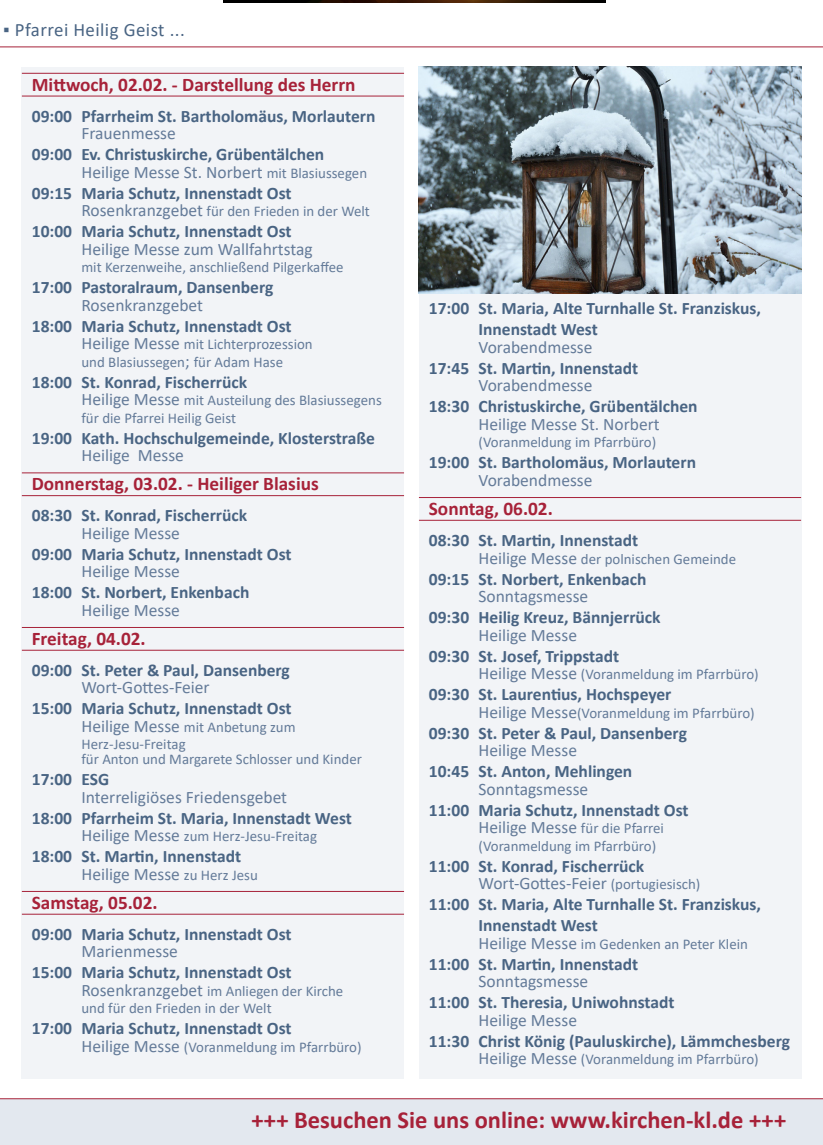
<style>
.page{position:relative;width:823px;height:1145px;background:#fff}
.page>*{position:absolute;margin:0;border:0;box-sizing:border-box;transform-origin:0 0}
.t1{font:700 24.5px "Calibri";color:#a72239}
.TagDatum{font:700 19.25px "Calibri";color:#a72239}
.t2{font:18.9px "Calibri";letter-spacing:.02em;color:#496483}
.Uhrzeit_Kirche{font:700 17.5px/21px "Calibri";color:#496483}
.Messe{font:17.5px "Calibri";color:#647b99}
.Messe-2{font:14.88px/17.5px "Calibri";color:#647b99}
.Zusatztext{font:14.88px "Calibri";color:#647b99}
.s1{font-size:14.88px}
.s2{font-size:17.5px}
</style>
<div class="page">
<div style="left:0;top:1099px;width:823px;height:46px;background:#e3e8ef"></div>
<hr style="left:0;top:1098px;width:823px;height:1px;background:#a72239">
<hr style="left:0;top:47px;width:823px;height:1px;background:#a72239">
<div style="left:22px;top:67px;width:382px;height:1012px;background:#f2f4f7"></div>
<div style="left:419px;top:67px;width:382px;height:1011px;background:#f2f4f7"></div>
<hr style="left:22px;top:73px;width:382px;height:1px;background:#a72239">
<hr style="left:22px;top:96px;width:382px;height:1px;background:#a72239">
<hr style="left:22px;top:473px;width:382px;height:1px;background:#a72239">
<hr style="left:22px;top:495px;width:382px;height:1px;background:#a72239">
<hr style="left:22px;top:627px;width:382px;height:1px;background:#a72239">
<hr style="left:22px;top:650px;width:382px;height:1px;background:#a72239">
<hr style="left:22px;top:891px;width:382px;height:1px;background:#a72239">
<hr style="left:22px;top:914px;width:382px;height:1px;background:#a72239">
<hr style="left:419px;top:497px;width:382px;height:1px;background:#a72239">
<hr style="left:419px;top:520px;width:382px;height:1px;background:#a72239">
<img style="left:224px;top:0;width:382px;height:2px">
<img style="left:419px;top:67px;width:382px;height:226px">
<p class="t2" style="left:3px;top:17px;width:183px">▪ Pfarrei Heilig Geist ...</p>
<p class="TagDatum" style="left:32px;top:71px;width:325px">Mittwoch, 02.02. - Darstellung des Herrn</p>
<p class="Uhrzeit_Kirche" style="left:32px;top:105px;width:345px">09:00 Pfarrheim St. Bartholomäus, Morlautern</p>
<p class="Messe" style="left:81px;top:121px;width:96px">Frauenmesse</p>
<p class="Uhrzeit_Kirche" style="left:32px;top:144px;width:294px">09:00 Ev. Christuskirche, Grübentälchen</p>
<p class="Messe" style="left:81px;top:160px;width:287px">Heilige Messe St. Norbert <span class="s1">mit Blasiussegen</span></p>
<p class="Uhrzeit_Kirche" style="left:32px;top:182px;width:261px">09:15 Maria Schutz, Innenstadt Ost</p>
<p class="Messe-2" style="left:81px;top:202px;width:290px"><span class="s2">Rosenkranzgebet</span> für den Frieden in der Welt</p>
<p class="Uhrzeit_Kirche" style="left:32px;top:221px;width:261px">10:00 Maria Schutz, Innenstadt Ost</p>
<p class="Messe" style="left:81px;top:237px;width:233px">Heilige Messe zum Wallfahrtstag</p>
<p class="Messe-2" style="left:81px;top:258px;width:263px">mit Kerzenweihe, anschließend Pilgerkaffee</p>
<p class="Uhrzeit_Kirche" style="left:32px;top:277px;width:243px">17:00 Pastoralraum, Dansenberg</p>
<p class="Messe" style="left:81px;top:293px;width:123px">Rosenkranzgebet</p>
<p class="Uhrzeit_Kirche" style="left:32px;top:315px;width:261px">18:00 Maria Schutz, Innenstadt Ost</p>
<p class="Messe-2" style="left:81px;top:335px;width:233px"><span class="s2">Heilige Messe</span> mit Lichterprozession</p>
<p class="Messe-2" style="left:81px;top:353px;width:203px">und Blasiussegen<span class="s2">;</span> für Adam Hase</p>
<p class="Uhrzeit_Kirche" style="left:32px;top:371px;width:217px">18:00 St. Konrad, Fischerrück</p>
<p class="Messe-2" style="left:81px;top:391px;width:302px"><span class="s2">Heilige Messe</span> mit Austeilung des Blasiussegens für die Pfarrei Heilig Geist</p>
<p class="Uhrzeit_Kirche" style="left:32px;top:427px;width:344px">19:00 Kath. Hochschulgemeinde, Klosterstraße</p>
<p class="Messe" style="left:81px;top:443px;width:104px">Heilige Messe</p>
<p class="TagDatum" style="left:32px;top:470px;width:288px">Donnerstag, 03.02. - Heiliger Blasius</p>
<p class="Uhrzeit_Kirche" style="left:32px;top:505px;width:217px">08:30 St. Konrad, Fischerrück</p>
<p class="Messe" style="left:81px;top:521px;width:100px">Heilige Messe</p>
<p class="Uhrzeit_Kirche" style="left:32px;top:543px;width:261px">09:00 Maria Schutz, Innenstadt Ost</p>
<p class="Messe" style="left:81px;top:559px;width:100px">Heilige Messe</p>
<p class="Uhrzeit_Kirche" style="left:32px;top:582px;width:219px">18:00 St. Norbert, Enkenbach</p>
<p class="Messe" style="left:81px;top:598px;width:100px">Heilige Messe</p>
<p class="TagDatum" style="left:32px;top:625px;width:115px">Freitag, 04.02.</p>
<p class="Uhrzeit_Kirche" style="left:32px;top:659px;width:259px">09:00 St. Peter &amp; Paul, Dansenberg</p>
<p class="Messe" style="left:81px;top:676px;width:130px">Wort-Gottes-Feier</p>
<p class="Uhrzeit_Kirche" style="left:32px;top:698px;width:261px">15:00 Maria Schutz, Innenstadt Ost</p>
<p class="Messe-2" style="left:81px;top:718px;width:216px"><span class="s2">Heilige Messe</span> mit Anbetung zum</p>
<p class="Messe-2" style="left:81px;top:735px;width:106px">Herz-Jesu-Freitag</p>
<p class="Zusatztext" style="left:81px;top:749px;width:282px">für Anton und Margarete Schlosser und Kinder</p>
<p class="Uhrzeit_Kirche" style="left:32px;top:769px;width:79px">17:00 ESG</p>
<p class="Messe" style="left:81px;top:785px;width:207px">Interreligiöses Friedensgebet</p>
<p class="Uhrzeit_Kirche" style="left:32px;top:807px;width:321px">18:00 Pfarrheim St. Maria, Innenstadt West</p>
<p class="Messe-2" style="left:81px;top:827px;width:237px"><span class="s2">Heilige Messe</span> zum Herz-Jesu-Freitag</p>
<p class="Uhrzeit_Kirche" style="left:32px;top:846px;width:211px">18:00 St. Martin, Innenstadt</p>
<p class="Messe" style="left:81px;top:862px;width:178px">Heilige Messe <span class="s1">zu Herz Jesu</span></p>
<p class="TagDatum" style="left:32px;top:889px;width:127px">Samstag, 05.02.</p>
<p class="Uhrzeit_Kirche" style="left:32px;top:923px;width:261px">09:00 Maria Schutz, Innenstadt Ost</p>
<p class="Messe" style="left:81px;top:939px;width:98px">Marienmesse</p>
<p class="Uhrzeit_Kirche" style="left:32px;top:962px;width:261px">15:00 Maria Schutz, Innenstadt Ost</p>
<p class="Messe-2" style="left:81px;top:982px;width:263px"><span class="s2">Rosenkranzgebet</span> im Anliegen der Kirche</p>
<p class="Messe-2" style="left:81px;top:999px;width:192px">und für den Frieden in der Welt</p>
<p class="Uhrzeit_Kirche" style="left:32px;top:1018px;width:261px">17:00 Maria Schutz, Innenstadt Ost</p>
<p class="Messe-2" style="left:81px;top:1038px;width:282px"><span class="s2">Heilige Messe</span> (Voranmeldung im Pfarrbüro)</p>
<p class="Uhrzeit_Kirche" style="left:478px;top:298px;width:284px;text-indent:-50px">17:00 St. Maria, Alte Turnhalle St. Franziskus,<br>Innenstadt West</p>
<p class="Messe" style="left:478px;top:335px;width:115px">Vorabendmesse</p>
<p class="Uhrzeit_Kirche" style="left:429px;top:357px;width:211px">17:45 St. Martin, Innenstadt</p>
<p class="Messe" style="left:478px;top:373px;width:115px">Vorabendmesse</p>
<p class="Uhrzeit_Kirche" style="left:429px;top:396px;width:270px">18:30 Christuskirche, Grübentälchen</p>
<p class="Messe" style="left:478px;top:412px;width:183px">Heilige Messe St. Norbert</p>
<p class="Messe-2" style="left:478px;top:433px;width:179px">(Voranmeldung im Pfarrbüro)</p>
<p class="Uhrzeit_Kirche" style="left:429px;top:452px;width:269px">19:00 St. Bartholomäus, Morlautern</p>
<p class="Messe" style="left:478px;top:468px;width:115px">Vorabendmesse</p>
<p class="TagDatum" style="left:429px;top:495px;width:125px">Sonntag, 06.02.</p>
<p class="Uhrzeit_Kirche" style="left:429px;top:529px;width:211px">08:30 St. Martin, Innenstadt</p>
<p class="Messe-2" style="left:478px;top:549px;width:259px"><span class="s2">Heilige Messe</span> der polnischen Gemeinde</p>
<p class="Uhrzeit_Kirche" style="left:429px;top:568px;width:219px">09:15 St. Norbert, Enkenbach</p>
<p class="Messe" style="left:478px;top:584px;width:111px">Sonntagsmesse</p>
<p class="Uhrzeit_Kirche" style="left:429px;top:606px;width:233px">09:30 Heilig Kreuz, Bännjerrück</p>
<p class="Messe" style="left:478px;top:623px;width:100px">Heilige Messe</p>
<p class="Uhrzeit_Kirche" style="left:429px;top:645px;width:192px">09:30 St. Josef, Trippstadt</p>
<p class="Messe-2" style="left:478px;top:665px;width:282px"><span class="s2">Heilige Messe</span> (Voranmeldung im Pfarrbüro)</p>
<p class="Uhrzeit_Kirche" style="left:429px;top:683px;width:244px">09:30 St. Laurentius, Hochspeyer</p>
<p class="Messe-2" style="left:478px;top:703px;width:278px"><span class="s2">Heilige Messe</span>(Voranmeldung im Pfarrbüro)</p>
<p class="Uhrzeit_Kirche" style="left:429px;top:722px;width:259px">09:30 St. Peter &amp; Paul, Dansenberg</p>
<p class="Messe" style="left:478px;top:738px;width:100px">Heilige Messe</p>
<p class="Uhrzeit_Kirche" style="left:429px;top:760px;width:205px">10:45 St. Anton, Mehlingen</p>
<p class="Messe" style="left:478px;top:777px;width:111px">Sonntagsmesse</p>
<p class="Uhrzeit_Kirche" style="left:429px;top:799px;width:261px">11:00 Maria Schutz, Innenstadt Ost</p>
<p class="Messe-2" style="left:478px;top:819px;width:187px"><span class="s2">Heilige Messe</span> für die Pfarrei</p>
<p class="Messe-2" style="left:478px;top:836px;width:179px">(Voranmeldung im Pfarrbüro)</p>
<p class="Uhrzeit_Kirche" style="left:429px;top:855px;width:217px">11:00 St. Konrad, Fischerrück</p>
<p class="Messe" style="left:478px;top:871px;width:223px">Wort-Gottes-Feier <span class="s1">(portugiesisch)</span></p>
<p class="Uhrzeit_Kirche" style="left:478px;top:893px;width:284px;text-indent:-50px">11:00 St. Maria, Alte Turnhalle St. Franziskus,<br>Innenstadt West</p>
<p class="Messe-2" style="left:478px;top:934px;width:271px"><span class="s2">Heilige Messe</span> im Gedenken an Peter Klein</p>
<p class="Uhrzeit_Kirche" style="left:429px;top:953px;width:211px">11:00 St. Martin, Innenstadt</p>
<p class="Messe" style="left:478px;top:969px;width:111px">Sonntagsmesse</p>
<p class="Uhrzeit_Kirche" style="left:429px;top:991px;width:247px">11:00 St. Theresia, Uniwohnstadt</p>
<p class="Messe" style="left:478px;top:1008px;width:100px">Heilige Messe</p>
<p class="Uhrzeit_Kirche" style="left:429px;top:1030px;width:362px">11:30 Christ König (Pauluskirche), Lämmchesberg</p>
<p class="Messe-2" style="left:478px;top:1050px;width:282px"><span class="s2">Heilige Messe</span> (Voranmeldung im Pfarrbüro)</p>
<p class="t1" style="left:251px;top:1103px;width:536px">+++ Besuchen Sie uns online: www.kirchen-kl.de +++</p>
</div>
